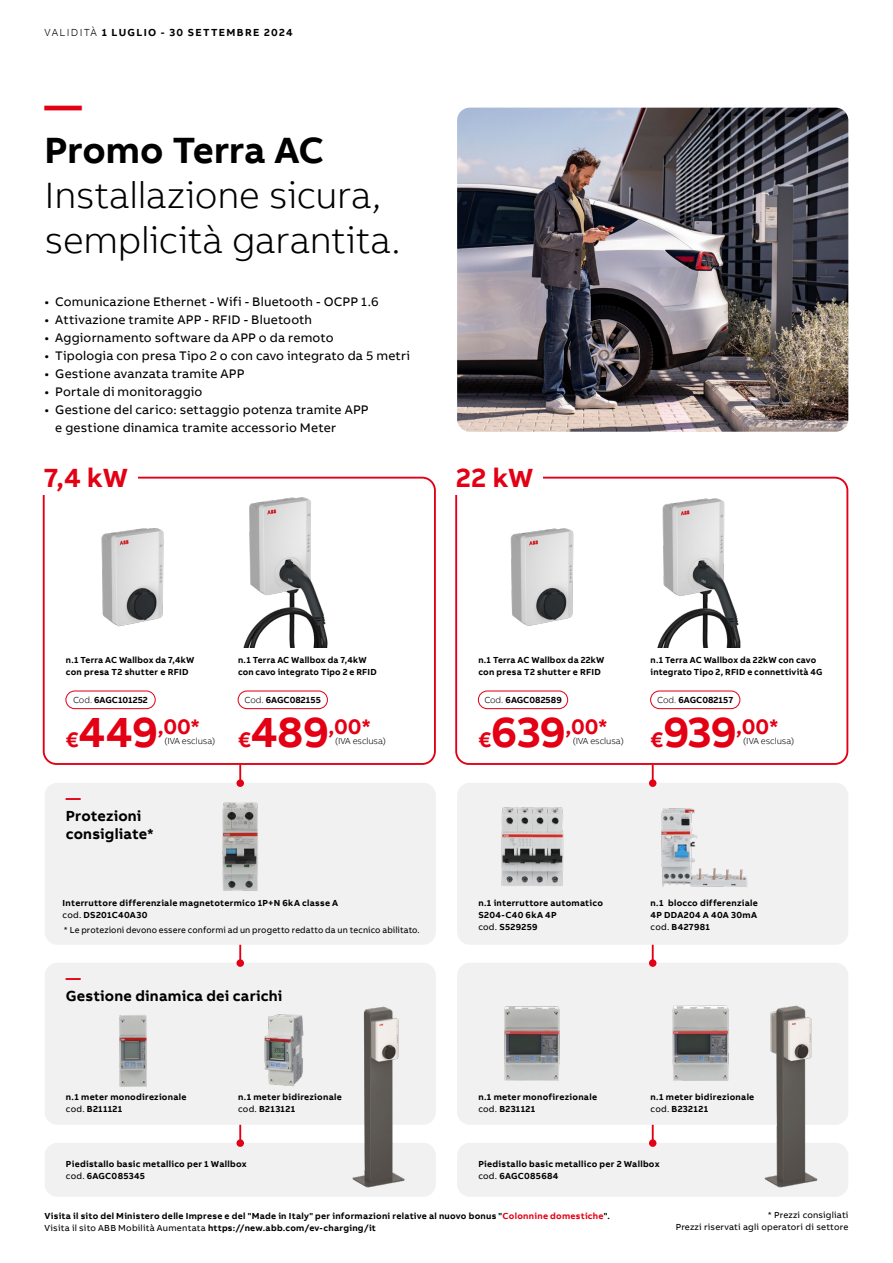
<style>
.page{position:relative;width:893px;height:1263px;background:#fff}
.page>*{position:absolute;margin:0;border:0;box-sizing:border-box;transform-origin:0 0}
.t1{font:300 37.5px/45px "AB Bvoice";letter-spacing:-.01em;color:#000}
.t2{font:700 37.5px "AB Bvoice";letter-spacing:-.005em;color:#000}
.t3{font:700 37.5px "AB Bvoice";color:#e30015}
.t4{font:700 27px "AB Bvoice";color:#e30015}
.t5{font:700 21.6px "AB Bvoice";letter-spacing:-.01em;color:#e30015}
.t6{font:700 15px/18px "AB Bvoice";letter-spacing:.01em;color:#000}
.t7{font:700 15px "AB Bvoice";color:#e30015}
.t8{font:12.75px/18px "AB Bvoice";letter-spacing:.015em;color:#000}
.t9{font:700 10.5px "AB Bvoice";letter-spacing:.13em;color:#000}
.t10{font:700 9px/12px "AB Bvoice";letter-spacing:.025em;color:#000}
.t11{font:9px "AB Bvoice";letter-spacing:.015em;color:#000;scale:.96 1}
.t12{font:700 9px "AB Bvoice";color:#000}
.t13{font:9px/12px "AB Bvoice";letter-spacing:.015em;color:#000;text-align:right}
.t14{font:300 9px "AB Bvoice";letter-spacing:-.01em;color:#000}
.s1{font-weight:300}
.s2{font-size:43.2px}
.s3{font-weight:400}
.s4{color:#e30015}
</style>
<div class="page">
<img style="left:243px;top:497px;width:85px;height:151px">
<img style="left:657px;top:498px;width:84px;height:150px">
<div style="left:455px;top:477px;width:393px;height:288px;border:2px solid #e30015;border-radius:13px"></div>
<div style="left:43px;top:477px;width:393px;height:288px;border:2px solid #e30015;border-radius:13px"></div>
<div style="left:457px;top:783px;width:391px;height:162px;background:#f1f1f1;border-radius:13px"></div>
<div style="left:45px;top:783px;width:391px;height:162px;background:#f1f1f1;border-radius:13px"></div>
<div style="left:457px;top:963px;width:391px;height:162px;background:#f1f1f1;border-radius:13px"></div>
<div style="left:45px;top:963px;width:391px;height:162px;background:#f1f1f1;border-radius:13px"></div>
<div style="left:457px;top:1143px;width:391px;height:54px;background:#f1f1f1;border-radius:13px"></div>
<div style="left:45px;top:1143px;width:391px;height:54px;background:#f1f1f1;border-radius:13px"></div>
<img style="left:501px;top:807px;width:63px;height:79px">
<img style="left:661px;top:808px;width:87px;height:79px">
<img style="left:119px;top:1015px;width:28px;height:72px">
<img style="left:264px;top:1014px;width:40px;height:73px">
<img style="left:504px;top:1006px;width:56px;height:75px">
<img style="left:672px;top:1005px;width:57px;height:76px">
<img style="left:764px;top:1005px;width:54px;height:183px">
<svg style="left:239px;top:765px;width:2px;height:14px"></svg>
<div style="left:236px;top:779px;width:8px;height:8px;background:#e30015;border-radius:50%"></div>
<svg style="left:652px;top:765px;width:2px;height:14px"></svg>
<div style="left:649px;top:779px;width:7px;height:8px;background:#e30015;border-radius:50%"></div>
<svg style="left:239px;top:945px;width:2px;height:14px"></svg>
<div style="left:236px;top:959px;width:8px;height:8px;background:#e30015;border-radius:50%"></div>
<svg style="left:652px;top:945px;width:2px;height:14px"></svg>
<div style="left:649px;top:959px;width:7px;height:8px;background:#e30015;border-radius:50%"></div>
<svg style="left:239px;top:1125px;width:2px;height:14px"></svg>
<div style="left:236px;top:1139px;width:8px;height:8px;background:#e30015;border-radius:50%"></div>
<svg style="left:652px;top:1125px;width:2px;height:14px"></svg>
<div style="left:649px;top:1139px;width:7px;height:8px;background:#e30015;border-radius:50%"></div>
<img style="left:352px;top:1006px;width:53px;height:182px">
<img style="left:457px;top:108px;width:391px;height:324px">
<div style="left:32px;top:468px;width:106px;height:27px;background:#fff"></div>
<div style="left:451px;top:468px;width:92px;height:27px;background:#fff"></div>
<img style="left:101px;top:528px;width:63px;height:99px">
<img style="left:510px;top:528px;width:64px;height:98px">
<img style="left:222px;top:802px;width:36px;height:89px">
<div style="left:65px;top:690px;width:91px;height:19px;border:1px solid #e30015;border-radius:9px"></div>
<div style="left:238px;top:690px;width:90px;height:19px;border:1px solid #e30015;border-radius:9px"></div>
<div style="left:478px;top:690px;width:90px;height:19px;border:1px solid #e30015;border-radius:9px"></div>
<div style="left:650px;top:690px;width:90px;height:19px;border:1px solid #e30015;border-radius:9px"></div>
<p class="t9" style="left:45px;top:25px;width:250px"><span class="s1">VALIDITÀ</span> 1 LUGLIO - 30 SETTEMBRE 2024</p>
<h1 class="t3" style="left:45px;top:81px;width:39px">—</h1>
<h1 class="t2" style="left:45px;top:126px;width:281px">Promo Terra AC</h1>
<h1 class="t1" style="left:45px;top:173px;width:357px">Installazione sicura, semplicità garantita.</h1>
<h3 class="t8" style="left:45px;top:292px;width:335px">• Comunicazione Ethernet - Wifi - Bluetooth - OCPP 1.6</h3>
<h3 class="t8" style="left:45px;top:310px;width:269px">• Attivazione tramite APP - RFID - Bluetooth</h3>
<h3 class="t8" style="left:45px;top:328px;width:290px">• Aggiornamento software da APP o da remoto</h3>
<h3 class="t8" style="left:45px;top:346px;width:367px">• Tipologia con presa Tipo 2 o con cavo integrato da 5 metri</h3>
<h3 class="t8" style="left:45px;top:364px;width:201px">• Gestione avanzata tramite APP</h3>
<h3 class="t8" style="left:45px;top:382px;width:159px">• Portale di monitoraggio</h3>
<h3 class="t8" style="left:55px;top:400px;width:315px;text-indent:-11px">• Gestione del carico: settaggio potenza tramite APP e gestione dinamica tramite accessorio Meter</h3>
<h2 class="t4" style="left:44px;top:461px;width:86px">7,4 kW</h2>
<h2 class="t4" style="left:456px;top:461px;width:79px">22 kW</h2>
<p class="t10" style="left:66px;top:654px;width:130px">n.1 Terra AC Wallbox da 7,4kW con presa T2 shutter e RFID</p>
<p class="t10" style="left:478px;top:654px;width:128px">n.1 Terra AC Wallbox da 22kW con presa T2 shutter e RFID</p>
<p class="t10" style="left:238px;top:654px;width:140px">n.1 Terra AC Wallbox da 7,4kW con cavo integrato Tipo 2 e RFID</p>
<p class="t10" style="left:651px;top:654px;width:173px">n.1 Terra AC Wallbox da 22kW con cavo integrato Tipo 2, RFID e connettività 4G</p>
<p class="t12" style="left:73px;top:694px;width:76px"><span class="s1">Cod.</span> 6AGC101252</p>
<h3 class="t5" style="left:66px;top:712px;width:136px">€<span class="s2">449</span>,00*</h3>
<p class="t14" style="left:164px;top:736px;width:52px">(IVA esclusa)</p>
<p class="t12" style="left:245px;top:694px;width:78px"><span class="s1">Cod.</span> 6AGC082155</p>
<h3 class="t5" style="left:238px;top:712px;width:134px">€<span class="s2">489</span>,00*</h3>
<p class="t14" style="left:335px;top:736px;width:52px">(IVA esclusa)</p>
<p class="t12" style="left:484px;top:694px;width:79px"><span class="s1">Cod.</span> 6AGC082589</p>
<h3 class="t5" style="left:478px;top:712px;width:131px">€<span class="s2">639</span>,00*</h3>
<p class="t14" style="left:573px;top:736px;width:52px">(IVA esclusa)</p>
<p class="t12" style="left:657px;top:694px;width:77px"><span class="s1">Cod.</span> 6AGC082157</p>
<h3 class="t5" style="left:651px;top:712px;width:129px">€<span class="s2">939</span>,00*</h3>
<p class="t14" style="left:743px;top:736px;width:52px">(IVA esclusa)</p>
<h3 class="t7" style="left:66px;top:788px;width:16px">—</h3>
<h3 class="t6" style="left:66px;top:806px;width:89px">Protezioni consigliate*</h3>
<p class="t10" style="left:63px;top:897px;width:277px">Interruttore differenziale magnetotermico 1P+N 6kA classe A <span class="s3">cod.</span> DS201C40A30</p>
<p class="t11" style="left:64px;top:925px;width:372px">* Le protezioni devono essere conformi ad un progetto redatto da un tecnico abilitato.</p>
<p class="t10" style="left:478px;top:897px;width:126px">n.1 interruttore automatico<br>S204-C40 6kA 4P<br><span class="s3">cod.</span> S529259</p>
<p class="t10" style="left:651px;top:897px;width:109px;text-align:justify">n.1 blocco differenziale 4P DDA204 A 40A 30mA <span class="s3">cod.</span> B427981</p>
<h3 class="t7" style="left:66px;top:968px;width:16px">—</h3>
<h3 class="t6" style="left:66px;top:986px;width:218px">Gestione dinamica dei carichi</h3>
<p class="t10" style="left:66px;top:1090px;width:122px">n.1 meter monodirezionale <span class="s3">cod.</span> B211121</p>
<p class="t10" style="left:238px;top:1090px;width:105px">n.1 meter bidirezionale <span class="s3">cod.</span> B213121</p>
<p class="t10" style="left:478px;top:1090px;width:120px">n.1 meter monofirezionale <span class="s3">cod.</span> B231121</p>
<p class="t10" style="left:651px;top:1090px;width:105px">n.1 meter bidirezionale <span class="s3">cod.</span> B232121</p>
<p class="t10" style="left:66px;top:1158px;width:182px">Piedistallo basic metallico per 1 Wallbox <span class="s3">cod.</span> 6AGC085345</p>
<p class="t10" style="left:478px;top:1158px;width:183px">Piedistallo basic metallico per 2 Wallbox <span class="s3">cod.</span> 6AGC085684</p>
<p class="t10" style="left:45px;top:1209px;width:567px">Visita il sito del Ministero delle Imprese e del "Made in Italy" per informazioni relative al nuovo bonus "<span class="s4">Colonnine domestiche</span>".<br><span class="s3">Visita il sito ABB Mobilità Aumentata</span> https://new.abb.com/ev-charging/it</p>
<p class="t13" style="left:676px;top:1209px;width:174px">* Prezzi consigliati<br>Prezzi riservati agli operatori di settore</p>
</div>
